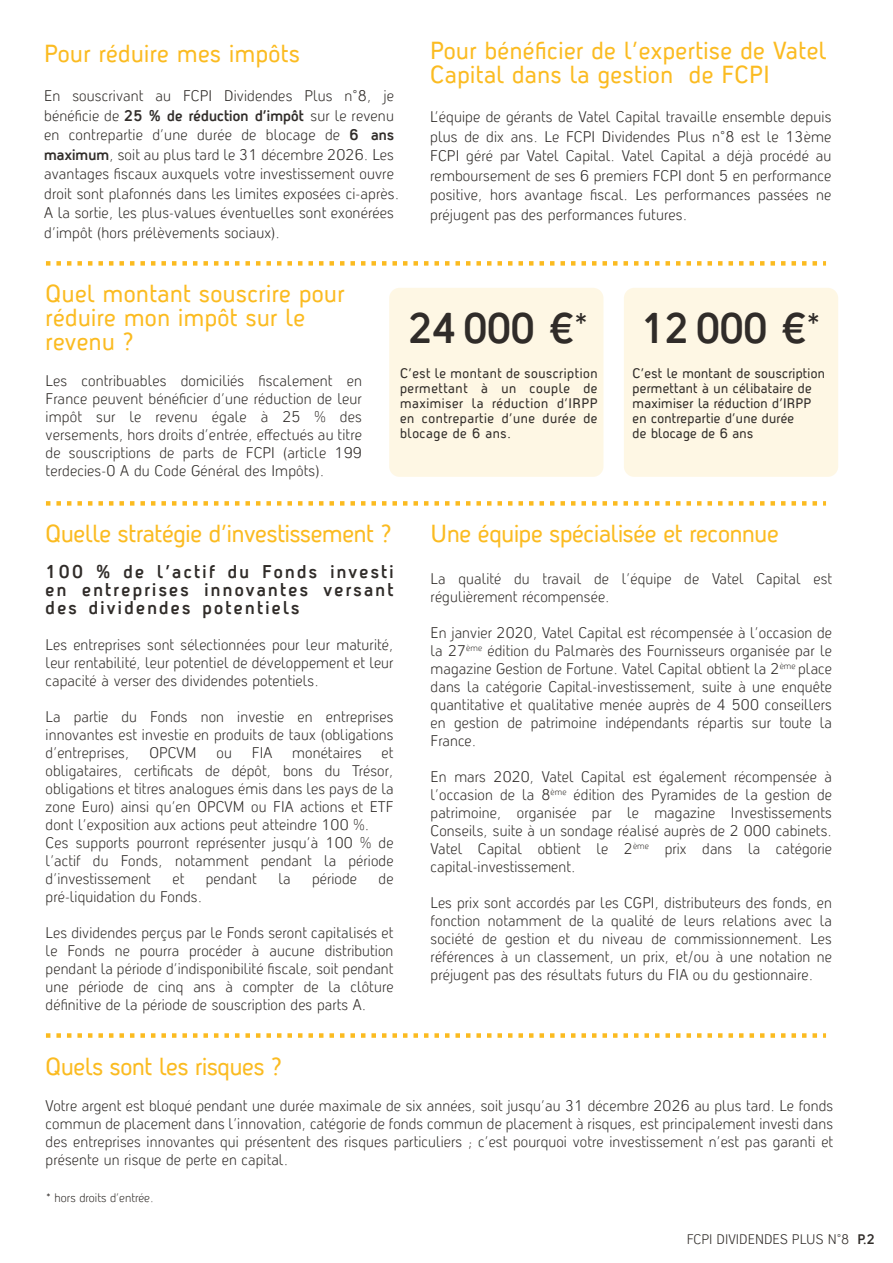
<style>
.page{position:relative;width:893px;height:1263px;background:#fff}
.page>*{position:absolute;margin:0;border:0;box-sizing:border-box;transform-origin:0 0}
.t1{font:700 41.55px "Antagometrica BT";letter-spacing:-.02em;color:#302c29}
.t2{font:24px/24px "Antagometrica BT";letter-spacing:.02em;color:#fbbb21}
.t3{font:24px "Antagometrica BT";letter-spacing:-.01em;color:#fbbb21}
.t4{font:700 18px/18px "Antagometrica BT";letter-spacing:.13em;color:#302c29;text-align:justify}
.t5{font:15px/18px "Antagometrica BT Light";letter-spacing:.01em;color:#302c29;text-align:justify}
.t6{font:13.5px/15px "Antagometrica BT";letter-spacing:.02em;color:#302c29;text-align:justify}
.t7{font:13.5px "Antagometrica BT Light";color:#302c29}
.t8{font:12px "Antagometrica BT Light";color:#302c29}
.s1{font-family:"Antagometrica BT";font-weight:700}
.s2{font-family:"Antagometrica BT Light";font-weight:400}
</style>
<div class="page">
<div style="left:624px;top:288px;width:214px;height:189px;background:#fef7e4;border-radius:10px"></div>
<div style="left:389px;top:288px;width:214px;height:189px;background:#fef7e4;border-radius:10px"></div>
<svg style="left:46px;top:261px;width:780px;height:5px"></svg>
<svg style="left:46px;top:501px;width:780px;height:5px"></svg>
<svg style="left:46px;top:1033px;width:780px;height:5px"></svg>
<h2 class="t2" style="left:44px;top:41px;width:257px">Pour réduire mes impôts</h2>
<p class="t5" style="left:44px;top:86px;width:357px;line-height:19.5px;text-align:left">En souscrivant au FCPI Dividendes Plus n°8, je bénéficie de <span class="s1">25 % de réduction d’impôt</span> sur le revenu en contrepartie d’une durée de blocage de <span class="s1">6 ans maximum</span>, soit au plus tard le 31 décembre 2026. Les avantages fiscaux auxquels votre investissement ouvre droit sont plafonnés dans les limites exposées ci-après.<br>A la sortie, les plus-values éventuelles sont exonérées d’impôt (hors prélèvements sociaux).</p>
<h2 class="t2" style="left:430px;top:38px;width:398px">Pour bénéficier de l’expertise de Vatel<br>Capital dans la gestion de FCPI</h2>
<p class="t5" style="left:430px;top:107px;width:403px;line-height:19.5px">L’équipe de gérants de Vatel Capital travaille ensemble depuis plus de dix ans. Le FCPI Dividendes Plus n°8 est le 13ème FCPI géré par Vatel Capital. Vatel Capital a déjà procédé au remboursement de ses 6 premiers FCPI dont 5 en performance positive, hors avantage fiscal. Les performances passées ne préjugent pas des performances futures.</p>
<h2 class="t2" style="left:46px;top:281px;width:300px">Quel montant souscrire pour réduire mon impôt sur le revenu ?</h2>
<p class="t5" style="left:46px;top:371px;width:318px">Les contribuables domiciliés fiscalement en France peuvent bénéficier d’une réduction de leur impôt sur le revenu égale à 25 % des versements, hors droits d’entrée, effectués au titre de souscriptions de parts de FCPI (article 199 terdecies-0 A du Code Général des Impôts).</p>
<h1 class="t1" style="left:409px;top:303px;width:182px">24 000 €<span class="s2">*</span></h1>
<p class="t6" style="left:400px;top:366px;width:199px">C’est le montant de souscription permettant à un couple de maximiser la réduction d’IRPP en contrepartie d’une durée de blocage de 6 ans.</p>
<h1 class="t1" style="left:641px;top:303px;width:182px">12 000 €<span class="s2">*</span></h1>
<p class="t6" style="left:633px;top:366px;width:194px;text-align:left">C’est le montant de souscription permettant à un célibataire de maximiser la réduction d’IRPP en contrepartie d’une durée<br>de blocage de 6 ans</p>
<h2 class="t3" style="left:46px;top:519px;width:348px">Quelle stratégie d’investissement ?</h2>
<p class="t4" style="left:46px;top:563px;width:349px">100 % de l’actif du Fonds investi en entreprises innovantes versant des dividendes potentiels</p>
<p class="t5" style="left:46px;top:636px;width:349px">Les entreprises sont sélectionnées pour leur maturité, leur rentabilité, leur potentiel de développement et leur capacité à verser des dividendes potentiels.</p>
<p class="t5" style="left:46px;top:708px;width:349px">La partie du Fonds non investie en entreprises innovantes est investie en produits de taux (obligations d’entreprises,</p>
<p class="t5" style="left:149px;top:744px;width:49px">OPCVM</p>
<p class="t5" style="left:217px;top:744px;width:17px">ou</p>
<p class="t5" style="left:252px;top:744px;width:22px">FIA</p>
<p class="t5" style="left:292px;top:744px;width:71px">monétaires</p>
<p class="t5" style="left:46px;top:744px;width:349px;text-align:left;text-indent:336px">et obligataires, certificats de dépôt, bons du Trésor, obligations et titres analogues émis dans les pays de la zone Euro) ainsi qu’en OPCVM ou FIA actions et ETF dont l’exposition aux actions peut atteindre 100 %.<br>Ces supports pourront représenter jusqu’à 100 % de l’actif du Fonds, notamment pendant la période d’investissement</p>
<p class="t5" style="left:172px;top:870px;width:13px">et</p>
<p class="t5" style="left:206px;top:870px;width:52px">pendant</p>
<p class="t5" style="left:278px;top:870px;width:14px">la</p>
<p class="t5" style="left:312px;top:870px;width:46px">période</p>
<p class="t5" style="left:379px;top:870px;width:16px">de</p>
<p class="t5" style="left:46px;top:888px;width:158px">pré-liquidation du Fonds.</p>
<p class="t5" style="left:46px;top:924px;width:349px">Les dividendes perçus par le Fonds seront capitalisés et le Fonds ne pourra procéder à aucune distribution pendant la période d’indisponibilité fiscale, soit pendant une période de cinq ans à compter de la clôture définitive de la période de souscription des parts A.</p>
<h2 class="t3" style="left:431px;top:519px;width:350px">Une équipe spécialisée et reconnue</h2>
<p class="t5" style="left:431px;top:570px;width:403px">La qualité du travail de l’équipe de Vatel Capital est régulièrement récompensée.</p>
<p class="t5" style="left:431px;top:624px;width:403px">En janvier 2020, Vatel Capital est récompensée à l’occasion de la 27<sup>ème</sup> édition du Palmarès des Fournisseurs organisée par le magazine Gestion de Fortune. Vatel Capital obtient la 2<sup>ème</sup> place dans la catégorie Capital-investissement, suite à une enquête quantitative et qualitative menée auprès de 4 500 conseillers en gestion de patrimoine indépendants répartis sur toute la France.</p>
<p class="t5" style="left:431px;top:768px;width:403px">En mars 2020, Vatel Capital est également récompensée à l’occasion de la 8<sup>ème</sup> édition des Pyramides de la gestion de patrimoine, organisée par le magazine Investissements Conseils, suite à un sondage réalisé auprès de 2 000 cabinets.<br>Vatel Capital obtient le 2<sup>ème</sup> prix dans la catégorie capital-investissement.</p>
<p class="t5" style="left:431px;top:894px;width:403px">Les prix sont accordés par les CGPI, distributeurs des fonds, en fonction notamment de la qualité de leurs relations avec la société de gestion et du niveau de commissionnement. Les références à un classement, un prix, et/ou à une notation ne préjugent pas des résultats futurs du FIA ou du gestionnaire.</p>
<h2 class="t3" style="left:46px;top:1052px;width:238px">Quels sont les risques ?</h2>
<p class="t5" style="left:46px;top:1096px;width:789px">Votre argent est bloqué pendant une durée maximale de six années, soit jusqu’au 31 décembre 2026 au plus tard. Le fonds commun de placement dans l’innovation, catégorie de fonds commun de placement à risques, est principalement investi dans des entreprises innovantes qui présentent des risques particuliers ; c’est pourquoi votre investissement n’est pas garanti et présente un risque de perte en capital.</p>
<p class="t8" style="left:46px;top:1191px;width:109px">* hors droits d’entrée.</p>
<p class="t7" style="left:687px;top:1231px;width:190px">FCPI DIVIDENDES PLUS N°8 <span class="s1">P.2</span></p>
</div>
